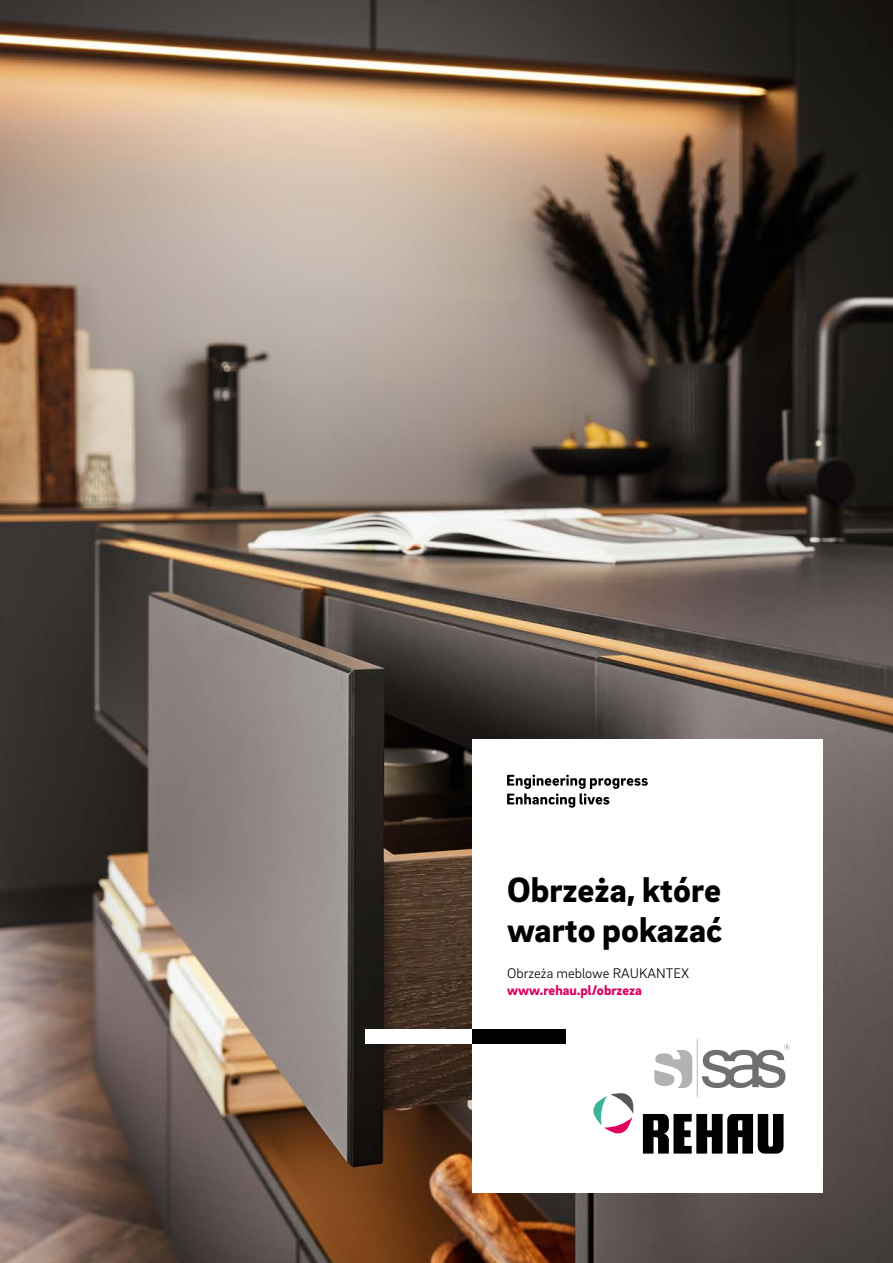
<style>
.page{position:relative;width:893px;height:1263px;background:#fff}
.page>*{position:absolute;margin:0;border:0;box-sizing:border-box;transform-origin:0 0}
.FB__Headline_-_24pt{font:900 36px/39.6px "Brix Sans";color:#000}
.FB__Body_text_-_9_5p{font:300 14.25px "Brix Sans";color:#000}
.FB__Body_text_-_9_5p-2{font:900 14.25px "Brix Sans";color:#dd005f}
</style>
<div class="page">
<img style="left:0;top:0;width:893px;height:1263px">
<div style="left:472px;top:739px;width:351px;height:454px;background:#fff"></div>
<svg style="left:507px;top:775px;width:141px;height:33px"></svg>
<div style="left:366px;top:1030px;width:106px;height:14px;background:#fff"></div>
<div style="left:472px;top:1030px;width:94px;height:14px;background:#000"></div>
<svg style="left:593px;top:1093px;width:41px;height:41px"></svg>
<svg style="left:643px;top:1114px;width:140px;height:39px"></svg>
<img style="left:654px;top:1039px;width:136px;height:58px">
<p class="FB__Headline_-_24pt" style="left:507px;top:868px;width:217px">Obrzeża, które warto pokazać</p>
<p class="FB__Body_text_-_9_5p" style="left:507px;top:964px;width:184px">Obrzeża meblowe RAUKANTEX</p>
<p class="FB__Body_text_-_9_5p-2" style="left:507px;top:981px;width:136px">www.rehau.pl/obrzeza</p>
</div>
